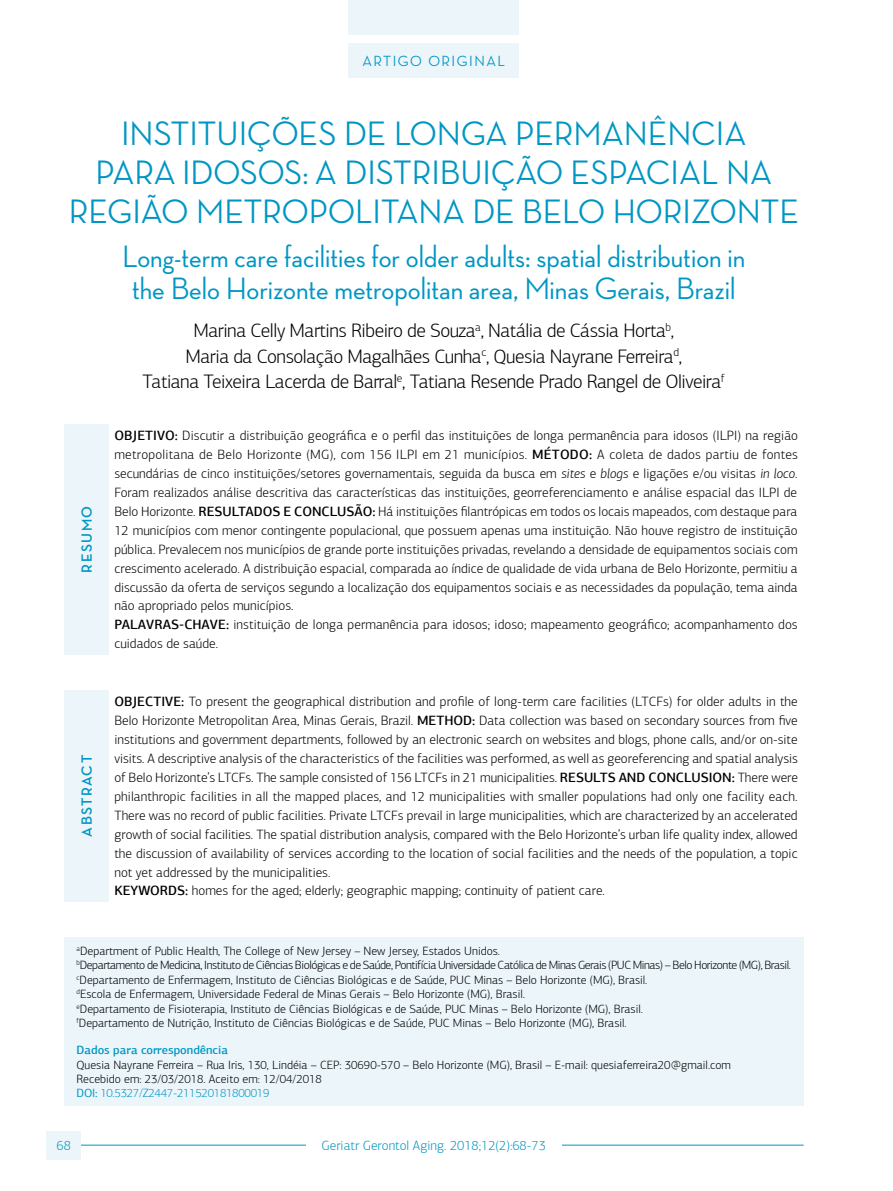
<style>
.page{position:relative;width:893px;height:1191px;background:#fff}
.page>*{position:absolute;margin:0;border:0;box-sizing:border-box;transform-origin:0 0}
.t1{font:500 34.5px/39px "Neutra Disp";color:#0096c3;text-align:center}
.t2{font:500 31.5px/31.5px "Neutra Disp";color:#0096c3;text-align:center}
.t3{font:300 19.5px/25.5px "PF Agora Sans Pro";letter-spacing:-.025em;color:#000;text-align:center}
.t4{font:500 15px "Neutra Disp";letter-spacing:.1em;color:#0096c3}
.t5{font:700 15px "Neutra Disp";letter-spacing:.1em;color:#0096c3}
.t6{font:300 13.5px/18.9px "PF Agora Sans Pro";color:#000}
.t7{font:300 13.5px "PF Agora Sans Pro";color:#0096c3}
.t8{font:300 12px/14.4px "PF Agora Sans Pro";color:#000}
.t9{font:500 12px "PF Agora Sans Pro";color:#0096c3}
.s1{font-weight:500}
.s2{font-style:italic}
.s3{font-weight:400;color:#0096c3}
.s4{color:#0096c3}
</style>
<div class="page">
<hr style="left:64px;top:1144px;width:740px;height:1px;background:#0096c3">
<div style="left:47px;top:1130px;width:34px;height:29px;background:#ebf5fa"></div>
<div style="left:306px;top:1133px;width:255px;height:23px;background:#fff"></div>
<div style="left:349px;top:43px;width:170px;height:34px;background:#ebf5fa"></div>
<div style="left:349px;top:0;width:170px;height:35px;background:#ebf5fa"></div>
<div style="left:64px;top:937px;width:740px;height:169px;background:#ebf5fa"></div>
<div style="left:64px;top:424px;width:44px;height:230px;background:#ebf5fa"></div>
<div style="left:64px;top:690px;width:44px;height:211px;background:#ebf5fa"></div>
<p class="t4" style="left:362px;top:53px;width:144px">ARTIGO ORIGINAL</p>
<h1 class="t1" style="left:69px;top:114px;width:731px">INSTITUIÇÕES DE LONGA PERMANÊNCIA<br>PARA IDOSOS: A DISTRIBUIÇÃO ESPACIAL NA<br>REGIÃO METROPOLITANA DE BELO HORIZONTE</h1>
<h2 class="t2" style="left:122px;top:241px;width:625px">Long-term care facilities for older adults: spatial distribution in the Belo Horizonte metropolitan area, Minas Gerais, Brazil</h2>
<h3 class="t3" style="left:143px;top:318px;width:584px">Marina Celly Martins Ribeiro de Souza<sup>a</sup>, Natália de Cássia Horta<sup>b</sup>,<br>Maria da Consolação Magalhães Cunha<sup>c</sup>, Quesia Nayrane Ferreira<sup>d</sup>,<br>Tatiana Teixeira Lacerda de Barral<sup>e</sup>, Tatiana Resende Prado Rangel de Oliveira<sup>f</sup></h3>
<p class="t5" style="left:79px;top:572px;width:68px;rotate:-90deg">RESUMO</p>
<p class="t5" style="left:79px;top:836px;width:83px;rotate:-90deg">ABSTRACT</p>
<p class="t6" style="left:114px;top:426px;width:685px"><span class="s1">OBJETIVO:</span> Discutir a distribuição geográfica e o perfil das instituições de longa permanência para idosos (ILPI) na região metropolitana de Belo Horizonte (MG), com 156 ILPI em 21 municípios. <span class="s1">MÉTODO:</span> A coleta de dados partiu de fontes secundárias de cinco instituições/setores governamentais, seguida da busca em <span class="s2">sites</span> e <span class="s2">blogs</span> e ligações e/ou visitas <span class="s2">in loco</span>.<br>Foram realizados análise descritiva das características das instituições, georreferenciamento e análise espacial das ILPI de Belo Horizonte. <span class="s1">RESULTADOS E CONCLUSÃO:</span> Há instituições filantrópicas em todos os locais mapeados, com destaque para 12 municípios com menor contingente populacional, que possuem apenas uma instituição. Não houve registro de instituição pública. Prevalecem nos municípios de grande porte instituições privadas, revelando a densidade de equipamentos sociais com crescimento acelerado. A distribuição espacial, comparada ao índice de qualidade de vida urbana de Belo Horizonte, permitiu a discussão da oferta de serviços segundo a localização dos equipamentos sociais e as necessidades da população, tema ainda não apropriado pelos municípios.<br><span class="s1">PALAVRAS-CHAVE:</span> instituição de longa permanência para idosos; idoso; mapeamento geográfico; acompanhamento dos cuidados de saúde.</p>
<p class="t6" style="left:114px;top:692px;width:685px"><span class="s1">OBJECTIVE:</span> To present the geographical distribution and profile of long-term care facilities (LTCFs) for older adults in the Belo Horizonte Metropolitan Area, Minas Gerais, Brazil. <span class="s1">METHOD:</span> Data collection was based on secondary sources from five institutions and government departments, followed by an electronic search on websites and blogs, phone calls, and/or on-site visits. A descriptive analysis of the characteristics of the facilities was performed, as well as georeferencing and spatial analysis of Belo Horizonte’s LTCFs. The sample consisted of 156 LTCFs in 21 municipalities. <span class="s1">RESULTS AND CONCLUSION:</span> There were philanthropic facilities in all the mapped places, and 12 municipalities with smaller populations had only one facility each.<br>There was no record of public facilities. Private LTCFs prevail in large municipalities, which are characterized by an accelerated growth of social facilities. The spatial distribution analysis, compared with the Belo Horizonte’s urban life quality index, allowed the discussion of availability of services according to the location of social facilities and the needs of the population, a topic not yet addressed by the municipalities.<br><span class="s1">KEYWORDS:</span> homes for the aged; elderly; geographic mapping; continuity of patient care.</p>
<p class="t8" style="left:77px;top:943px;width:716px"><sup>a</sup>Department of Public Health, The College of New Jersey – New Jersey, Estados Unidos.<br><sup>b</sup>Departamento de Medicina, Instituto de Ciências Biológicas e de Saúde, Pontifícia Universidade Católica de Minas Gerais (PUC Minas) – Belo Horizonte (MG), Brasil. <sup>c</sup>Departamento de Enfermagem, Instituto de Ciências Biológicas e de Saúde, PUC Minas – Belo Horizonte (MG), Brasil.<br><sup>d</sup>Escola de Enfermagem, Universidade Federal de Minas Gerais – Belo Horizonte (MG), Brasil.<br><sup>e</sup>Departamento de Fisioterapia, Instituto de Ciências Biológicas e de Saúde, PUC Minas – Belo Horizonte (MG), Brasil.<br><sup>f</sup>Departamento de Nutrição, Instituto de Ciências Biológicas e de Saúde, PUC Minas – Belo Horizonte (MG), Brasil.</p>
<p class="t9" style="left:77px;top:1042px;width:153px">Dados para correspondência</p>
<p class="t8" style="left:77px;top:1057px;width:656px">Quesia Nayrane Ferreira – Rua Iris, 130, Lindéia – CEP: 30690-570 – Belo Horizonte (MG), Brasil – E-mail: quesiaferreira20@gmail.com<br>Recebido em: 23/03/2018. Aceito em: 12/04/2018<br><span class="s3">DOI:</span> <span class="s4">10.5327/Z2447-211520181800019</span></p>
<p class="t7" style="left:57px;top:1137px;width:16px">68</p>
<p class="t7" style="left:322px;top:1137px;width:226px">Geriatr Gerontol Aging. 2018;12(2):68-73</p>
</div>
